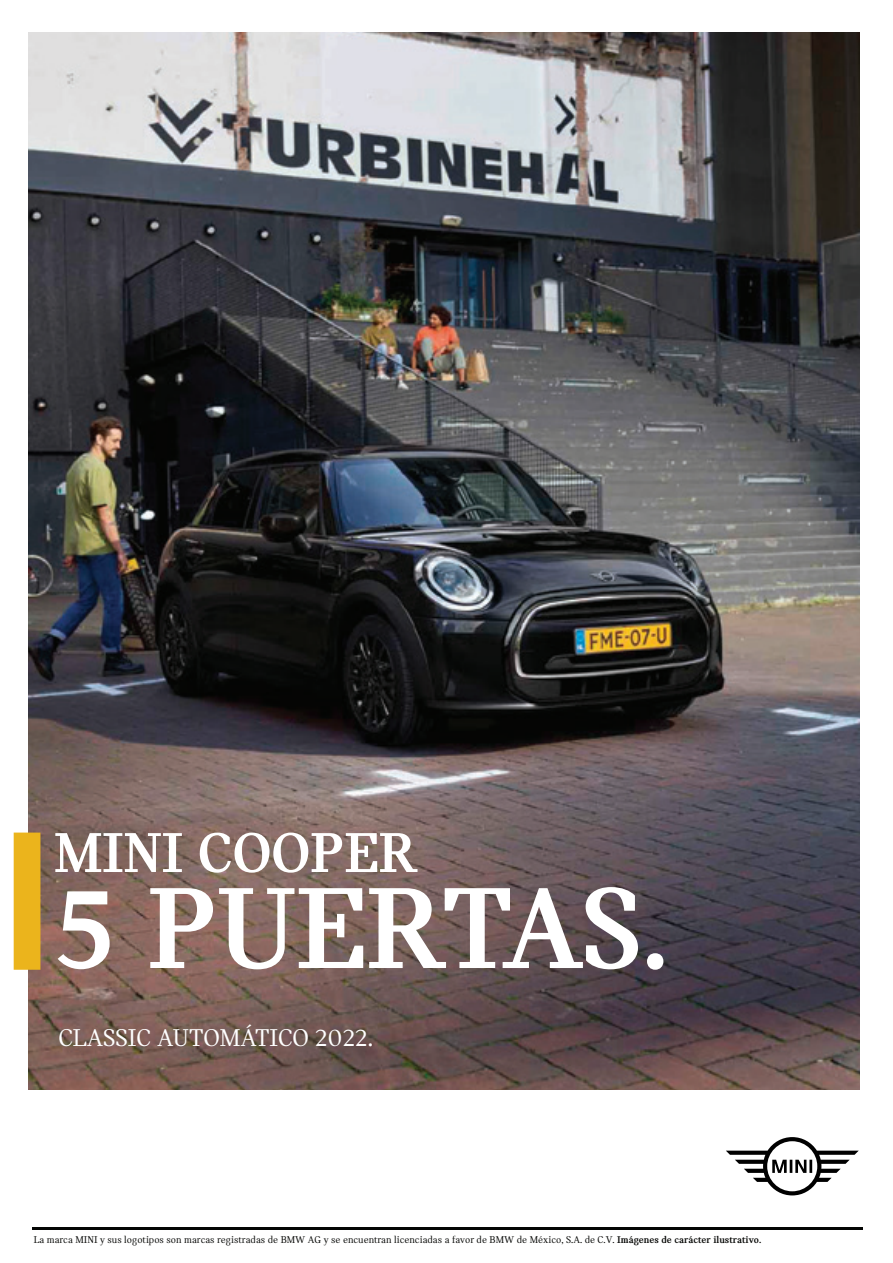
<style>
.page{position:relative;width:893px;height:1263px;background:#fff}
.page>*{position:absolute;margin:0;border:0;box-sizing:border-box;transform-origin:0 0}
.t1{font:700 123.15px "MINI Serif";color:#fff}
.t2{font:700 60px "MINI Serif";color:#fff}
.t3{font:25.5px "MINI Serif";color:#fff}
.t4{font:10.35px "MINI Serif";color:#040503}
.s1{font-weight:700}
</style>
<div class="page">
<hr style="left:33px;top:1227px;width:830px;height:3px;background:#040503">
<svg style="left:726px;top:1137px;width:133px;height:58px"></svg>
<img style="left:29px;top:32px;width:831px;height:1058px">
<div style="left:14px;top:832px;width:26px;height:138px;background:#ebb41c"></div>
<h2 class="t2" style="left:54px;top:818px;width:363px">MINI COOPER</h2>
<h1 class="t1" style="left:54px;top:857px;width:617px">5 PUERTAS.</h1>
<h3 class="t3" style="left:59px;top:1023px;width:316px">CLASSIC AUTOMÁTICO 2022.</h3>
<p class="t4" style="left:34px;top:1234px;width:729px">La marca MINI y sus logotipos son marcas registradas de BMW AG y se encuentran licenciadas a favor de BMW de México, S.A. de C.V. <span class="s1">Imágenes de carácter ilustrativo.</span></p>
</div>
